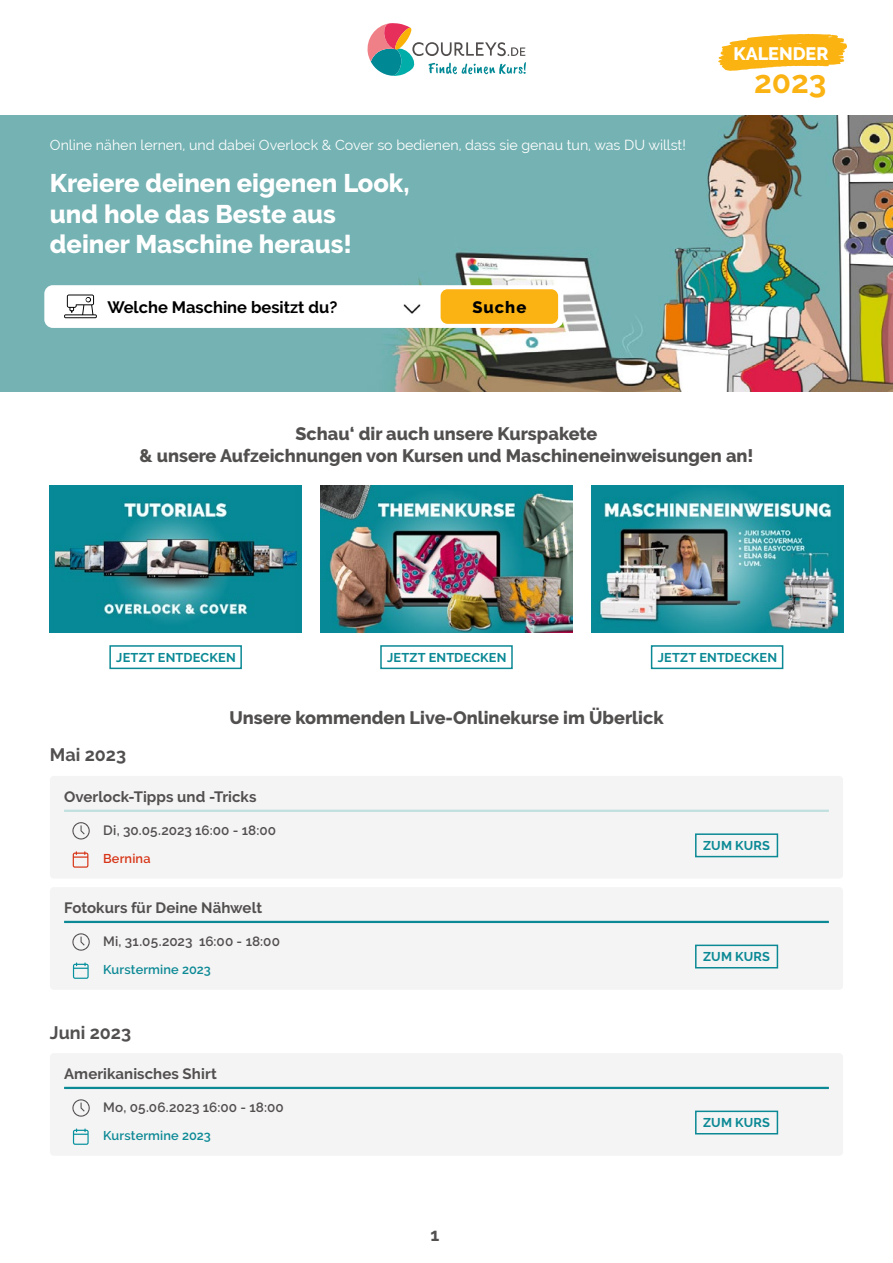
<style>
.page{position:relative;width:893px;height:1263px;background:#fff}
.page>*{position:absolute;margin:0;border:0;box-sizing:border-box;transform-origin:0 0}
.t1{font:700 31.5px "Raleway";color:#fab313}
.t2{font:800 25.5px/30.6px "Raleway";color:#fff}
.t3{font:800 18px/21.6px "Raleway";color:#524f4f;text-align:center}
.t4{font:700 18px "Raleway";color:#524f4f}
.t5{font:800 18px "Raleway";color:#fff}
.t6{font:700 16.5px "Raleway";color:#000}
.t7{font:800 16.5px "Raleway";letter-spacing:.06em;color:#000}
.t8{font:700 15px "Raleway";letter-spacing:.005em;color:#524f4f}
.t9{font:14.25px "Raleway";color:#fff}
.t10{font:600 13.5px "Raleway";letter-spacing:.005em;color:#524f4f}
.t11{font:700 12.75px "Raleway";letter-spacing:.015em;color:#0b8995}
.t12{font:600 12.75px "Raleway";letter-spacing:.01em;color:#0b8995}
.t13{font:600 12.75px "Raleway";letter-spacing:.015em;color:#d63517}
</style>
<div class="page">
<svg style="left:718px;top:34px;width:129px;height:37px"></svg>
<svg style="left:367px;top:23px;width:159px;height:53px"></svg>
<img style="left:0;top:116px;width:893px;height:275px">
<img style="left:50px;top:486px;width:252px;height:146px">
<img style="left:321px;top:486px;width:251px;height:146px">
<img style="left:591px;top:486px;width:252px;height:146px">
<div style="left:44px;top:285px;width:519px;height:43px;background:#fff;border-radius:9px"></div>
<div style="left:441px;top:289px;width:117px;height:35px;background:#fab313;border-radius:7px"></div>
<svg style="left:64px;top:294px;width:33px;height:24px"></svg>
<img style="left:403px;top:304px;width:18px;height:10px">
<div style="left:109px;top:645px;width:133px;height:24px;border:2px solid #0b8995"></div>
<div style="left:380px;top:645px;width:133px;height:24px;border:2px solid #0b8995"></div>
<div style="left:651px;top:645px;width:132px;height:24px;border:2px solid #0b8995"></div>
<div style="left:50px;top:776px;width:793px;height:102px;background:#f5f4f4;border-radius:4px"></div>
<svg style="left:72px;top:822px;width:18px;height:17px"></svg>
<hr style="left:64px;top:810px;width:765px;height:2px;background:#bfe0de">
<div style="left:695px;top:833px;width:83px;height:24px;border:2px solid #0b8995"></div>
<svg style="left:73px;top:851px;width:15px;height:17px"></svg>
<div style="left:50px;top:887px;width:793px;height:103px;background:#f5f4f4;border-radius:4px"></div>
<svg style="left:72px;top:933px;width:18px;height:18px"></svg>
<hr style="left:64px;top:921px;width:765px;height:2px;background:#0b8995">
<svg style="left:73px;top:962px;width:16px;height:17px"></svg>
<div style="left:695px;top:944px;width:83px;height:24px;border:2px solid #0b8995"></div>
<div style="left:50px;top:1053px;width:793px;height:103px;background:#f5f4f4;border-radius:4px"></div>
<svg style="left:72px;top:1099px;width:18px;height:18px"></svg>
<hr style="left:64px;top:1087px;width:765px;height:2px;background:#0b8995">
<svg style="left:73px;top:1128px;width:16px;height:17px"></svg>
<div style="left:695px;top:1110px;width:83px;height:24px;border:2px solid #0b8995"></div>
<p class="t5" style="left:733px;top:43px;width:96px">KALENDER</p>
<p class="t9" style="left:50px;top:137px;width:637px">Online nähen lernen, und dabei Overlock &amp; Cover so bedienen, dass sie genau tun, was DU willst!</p>
<h2 class="t2" style="left:50px;top:168px;width:361px">Kreiere deinen eigenen Look, und hole das Beste aus deiner Maschine heraus!</h2>
<p class="t6" style="left:107px;top:298px;width:232px">Welche Maschine besitzt du?</p>
<p class="t7" style="left:472px;top:298px;width:55px">Suche</p>
<h1 class="t1" style="left:754px;top:64px;width:74px">2023</h1>
<p class="t3" style="left:139px;top:423px;width:616px">Schau‘ dir auch unsere Kurspakete<br>&amp; unsere Aufzeichnungen von Kursen und Maschineneinweisungen an!</p>
<p class="t11" style="left:116px;top:650px;width:121px">JETZT ENTDECKEN</p>
<p class="t11" style="left:387px;top:650px;width:121px">JETZT ENTDECKEN</p>
<p class="t11" style="left:658px;top:650px;width:121px">JETZT ENTDECKEN</p>
<p class="t3" style="left:229px;top:707px;width:436px">Unsere kommenden Live-Onlinekurse im Überlick</p>
<p class="t4" style="left:50px;top:745px;width:78px">Mai 2023</p>
<p class="t8" style="left:64px;top:788px;width:194px">Overlock-Tipps und -Tricks</p>
<p class="t10" style="left:103px;top:822px;width:174px">Di, 30.05.2023 16:00 - 18:00</p>
<p class="t13" style="left:103px;top:851px;width:49px">Bernina</p>
<p class="t8" style="left:64px;top:899px;width:199px">Fotokurs für Deine Nähwelt</p>
<p class="t10" style="left:103px;top:933px;width:178px">Mi, 31.05.2023 16:00 - 18:00</p>
<p class="t12" style="left:103px;top:963px;width:109px">Kurstermine 2023</p>
<p class="t4" style="left:50px;top:1022px;width:83px">Juni 2023</p>
<p class="t8" style="left:64px;top:1065px;width:154px">Amerikanisches Shirt</p>
<p class="t10" style="left:103px;top:1099px;width:182px">Mo, 05.06.2023 16:00 - 18:00</p>
<p class="t12" style="left:103px;top:1128px;width:109px">Kurstermine 2023</p>
<p class="t4" style="left:431px;top:1225px;width:10px">1</p>
<p class="t11" style="left:703px;top:838px;width:68px">ZUM KURS</p>
<p class="t11" style="left:703px;top:949px;width:68px">ZUM KURS</p>
<p class="t11" style="left:703px;top:1115px;width:68px">ZUM KURS</p>
</div>
